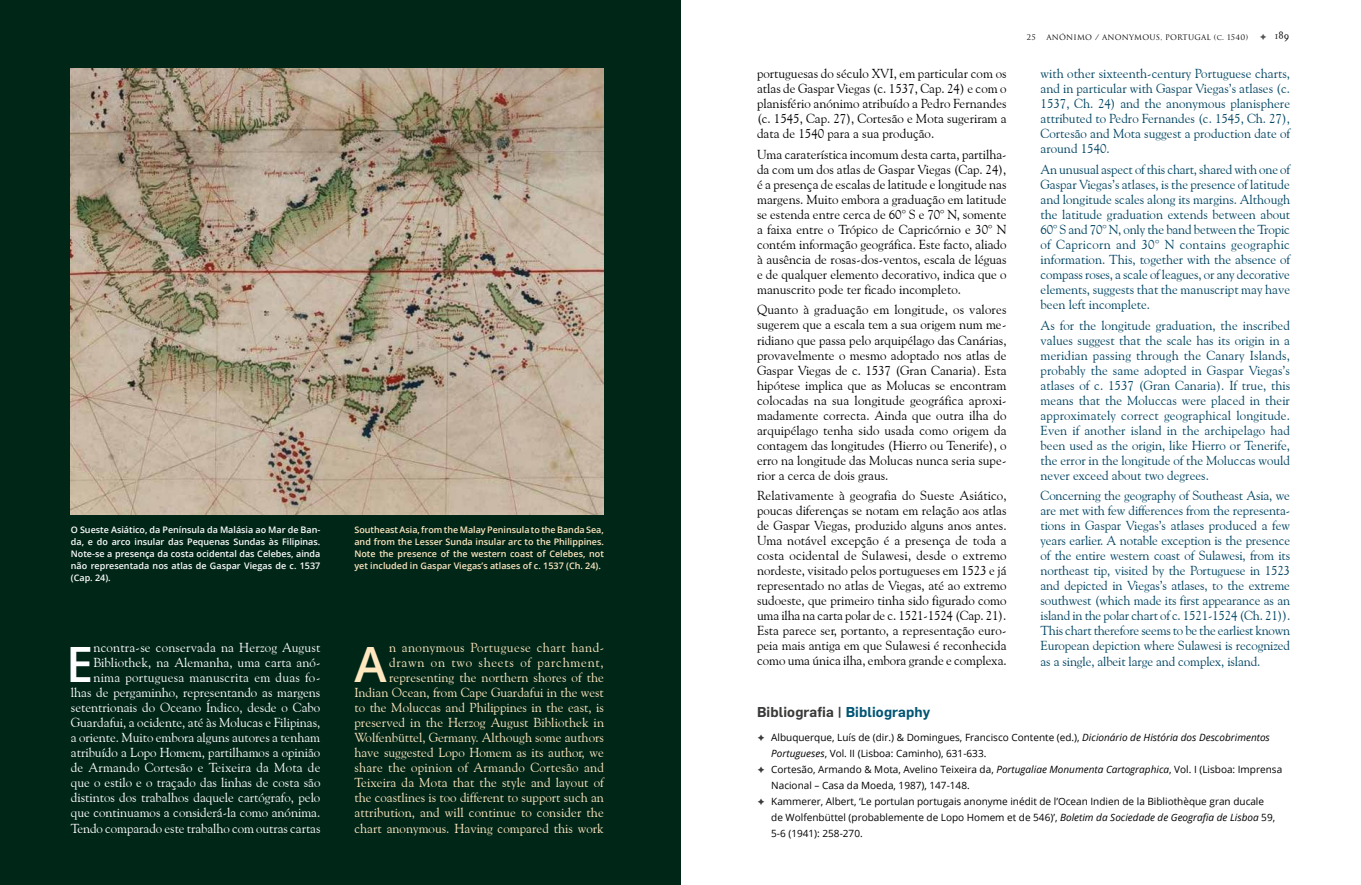
<style>
.page{position:relative;width:1361px;height:885px;background:#fff}
.page>*{position:absolute;margin:0;border:0;box-sizing:border-box;transform-origin:0 0}
.t1{font:600 48.7px "Open Sans";color:#fff}
.t2{font:600 48.7px "Open Sans";color:#ffe8c0}
.t3{font:600 14px "Flama";letter-spacing:.01em;color:#3a3a39}
.t4{font:13px/15px "Goudy Old Style BT";color:#004461;text-align:justify}
.t5{font:13px/15px "Goudy Old Style BT";color:#000;text-align:justify}
.t6{font:13px/15px "Goudy Old Style BT";color:#fff;text-align:right}
.t7{font:13px/15px "Goudy Old Style BT";letter-spacing:.005em;color:#ffe8c0;text-align:right}
.t8{font:10px/16px "Open Sans";color:#000}
.t9{font:600 9px/12px "Open Sans";color:#fff;text-align:justify}
.t10{font:600 9px/12px "Open Sans";color:#ffe8c0;text-align:justify}
.t11{font:9px "Garamond AMPC";color:#000}
.t12{font:7.5px "Trajan";letter-spacing:.03em;color:#000}
.s1{font-size:6.5px}
.s2{color:#565655}
.s3{color:#005473}
.s4{color:#3a3a39}
.s5{font-style:italic}
</style>
<div class="page">
<div style="left:0;top:0;width:680px;height:884px;background:#002618"></div>
<img style="left:71px;top:68px;width:533px;height:446px">
<p class="t9" style="left:71px;top:523px;width:251px">O Sueste Asiático, da Península da Malásia ao Mar de Ban&shy;da, e do arco insular das Pequenas Sundas às Filipinas.<br>Note-se a presença da costa ocidental das Celebes, ainda não representada nos atlas de Gaspar Viegas de c. 1537 (Cap. 24).</p>
<p class="t10" style="left:354px;top:523px;width:251px">Southeast Asia, from the Malay Peninsula to the Banda Sea, and from the Lesser Sunda insular arc to the Philippines.<br>Note the presence of the western coast of Celebes, not yet included in Gaspar Viegas’s atlases of c. 1537 (Ch. 24).</p>
<p class="t6" style="left:71px;top:640px;width:251px">ncontra-se conservada na Herzog August Bibliothek, na Alemanha, uma carta anó&shy;nima portuguesa manuscrita em duas fo&shy;lhas de pergaminho, representando as margens setentrionais do Oceano Índico, desde o Cabo Guardafui, a ocidente, até às Molucas e Filipinas, a oriente. Muito embora alguns autores a tenham atribuído a Lopo Homem, partilhamos a opinião de Armando Cortesão e Teixeira da Mota de que o estilo e o traçado das linhas de costa são distintos dos trabalhos daquele cartógrafo, pelo que continuamos a considerá-la como anónima.<br>Tendo comparado este trabalho com outras cartas</p>
<h1 class="t2" style="left:354px;top:631px;width:34px">A</h1>
<p class="t7" style="left:354px;top:640px;width:251px">n anonymous Portuguese chart hand&shy;drawn on two sheets of parchment, representing the northern shores of the Indian Ocean, from Cape Guardafui in the west to the Moluccas and Philippines in the east, is preserved in the Herzog August Bibliothek in Wolfenbüttel, Germany. Although some authors have suggested Lopo Homem as its author, we share the opinion of Armando Cortesão and Teixeira da Mota that the style and layout of the coastlines is too different to support such an attribution, and will continue to consider the chart anonymous. Having compared this work</p>
<h1 class="t1" style="left:66px;top:631px;width:29px">E</h1>
<p class="t5" style="left:757px;top:66px;width:251px">portuguesas do século XVI, em particular com os atlas de Gaspar Viegas (c. 1537, Cap. 24) e com o planisfério anónimo atribuído a Pedro Fernandes (c. 1545, Cap. 27), Cortesão e Mota sugeriram a data de 1540 para a sua produção.</p>
<p class="t5" style="left:757px;top:146px;width:251px">Uma caraterística incomum desta carta, partilha&shy;da com um dos atlas de Gaspar Viegas (Cap. 24), é a presença de escalas de latitude e longitude nas margens. Muito embora a graduação em latitude se estenda entre cerca de 60° S e 70° N, somente a faixa entre o Trópico de Capricórnio e 30° N contém informação geográfica. Este facto, aliado à ausência de rosas-dos-ventos, escala de léguas e de qualquer elemento decorativo, indica que o manuscrito pode ter ficado incompleto.</p>
<p class="t5" style="left:757px;top:302px;width:251px">Quanto à graduação em longitude, os valores sugerem que a escala tem a sua origem num me&shy;ridiano que passa pelo arquipélago das Canárias, provavelmente o mesmo adoptado nos atlas de Gaspar Viegas de c. 1537 (Gran Canaria). Esta hipótese implica que as Molucas se encontram colocadas na sua longitude geográfica aproxi&shy;madamente correcta. Ainda que outra ilha do arquipélago tenha sido usada como origem da contagem das longitudes (Hierro ou Tenerife), o erro na longitude das Molucas nunca seria supe&shy;rior a cerca de dois graus.</p>
<p class="t5" style="left:757px;top:488px;width:251px">Relativamente à geografia do Sueste Asiático, poucas diferenças se notam em relação aos atlas de Gaspar Viegas, produzido alguns anos antes.<br>Uma notável excepção é a presença de toda a costa ocidental de Sulawesi, desde o extremo nordeste, visitado pelos portugueses em 1523 e já representado no atlas de Viegas, até ao extremo sudoeste, que primeiro tinha sido figurado como uma ilha na carta polar de c. 1521-1524 (Cap. 21).<br>Esta parece ser, portanto, a representação euro&shy;peia mais antiga em que Sulawesi é reconhecida como uma única ilha, embora grande e complexa.</p>
<p class="t12" style="left:1027px;top:32px;width:10px">25</p>
<p class="t12" style="left:1046px;top:32px;width:203px">ANÓNIMO / ANONYMOUS, PORTUGAL (<span class="s1">C</span>. 1540)</p>
<p class="t11" style="left:1259px;top:31px;width:32px"><span class="s2">➔</span> 189</p>
<p class="t4" style="left:1040px;top:66px;width:251px">with other sixteenth-century Portuguese charts, and in particular with Gaspar Viegas’s atlases (c.<br>1537, Ch. 24) and the anonymous planisphere attributed to Pedro Fernandes (c. 1545, Ch. 27), Cortesão and Mota suggest a production date of around 1540.</p>
<p class="t4" style="left:1040px;top:161px;width:251px">An unusual aspect of this chart, shared with one of Gaspar Viegas’s atlases, is the presence of latitude and longitude scales along its margins. Although the latitude graduation extends between about 60° S and 70° N, only the band between the Tropic of Capricorn and 30° N contains geographic information. This, together with the absence of compass roses, a scale of leagues, or any decorative elements, suggests that the manuscript may have been left incomplete.</p>
<p class="t4" style="left:1040px;top:317px;width:251px">As for the longitude graduation, the inscribed values suggest that the scale has its origin in a meridian passing through the Canary Islands, probably the same adopted in Gaspar Viegas’s atlases of c. 1537 (Gran Canaria). If true, this means that the Moluccas were placed in their approximately correct geographical longitude.<br>Even if another island in the archipelago had been used as the origin, like Hierro or Tenerife, the error in the longitude of the Moluccas would never exceed about two degrees.</p>
<p class="t4" style="left:1040px;top:488px;width:251px">Concerning the geography of Southeast Asia, we are met with few differences from the representa&shy;tions in Gaspar Viegas’s atlases produced a few years earlier. A notable exception is the presence of the entire western coast of Sulawesi, from its northeast tip, visited by the Portuguese in 1523 and depicted in Viegas’s atlases, to the extreme southwest (which made its first appearance as an island in the polar chart of c. 1521-1524 (Ch. 21)).<br>This chart therefore seems to be the earliest known European depiction where Sulawesi is recognized as a single, albeit large and complex, island.</p>
<p class="t3" style="left:757px;top:701px;width:175px">Bibliografia | <span class="s3">Bibliography</span></p>
<p class="t8" style="left:771px;top:729px;width:500px;text-indent:-14px"><span class="s4">➔</span> Albuquerque, Luís de (dir.) &amp; Domingues, Francisco Contente (ed.), <span class="s5">Dicionário de História dos Descobrimentos<br>Portugueses</span>, Vol. II (Lisboa: Caminho), 631-633.</p>
<p class="t8" style="left:771px;top:761px;width:512px;text-indent:-14px"><span class="s4">➔</span> Cortesão, Armando &amp; Mota, Avelino Teixeira da, <span class="s5">Portugaliae Monumenta Cartographica</span>, Vol. I (Lisboa: Imprensa<br>Nacional – Casa da Moeda, 1987), 147-148.</p>
<p class="t8" style="left:771px;top:793px;width:505px;text-indent:-14px"><span class="s4">➔</span> Kammerer, Albert, ‘Le portulan portugais anonyme inédit de l’Ocean Indien de la Bibliothèque gran ducale de Wolfenbüttel (probablemente de Lopo Homem et de 546)’, <span class="s5">Boletim da Sociedade de Geografia de Lisboa</span> 59,<br>5-6 (1941): 258-270.</p>
</div>
